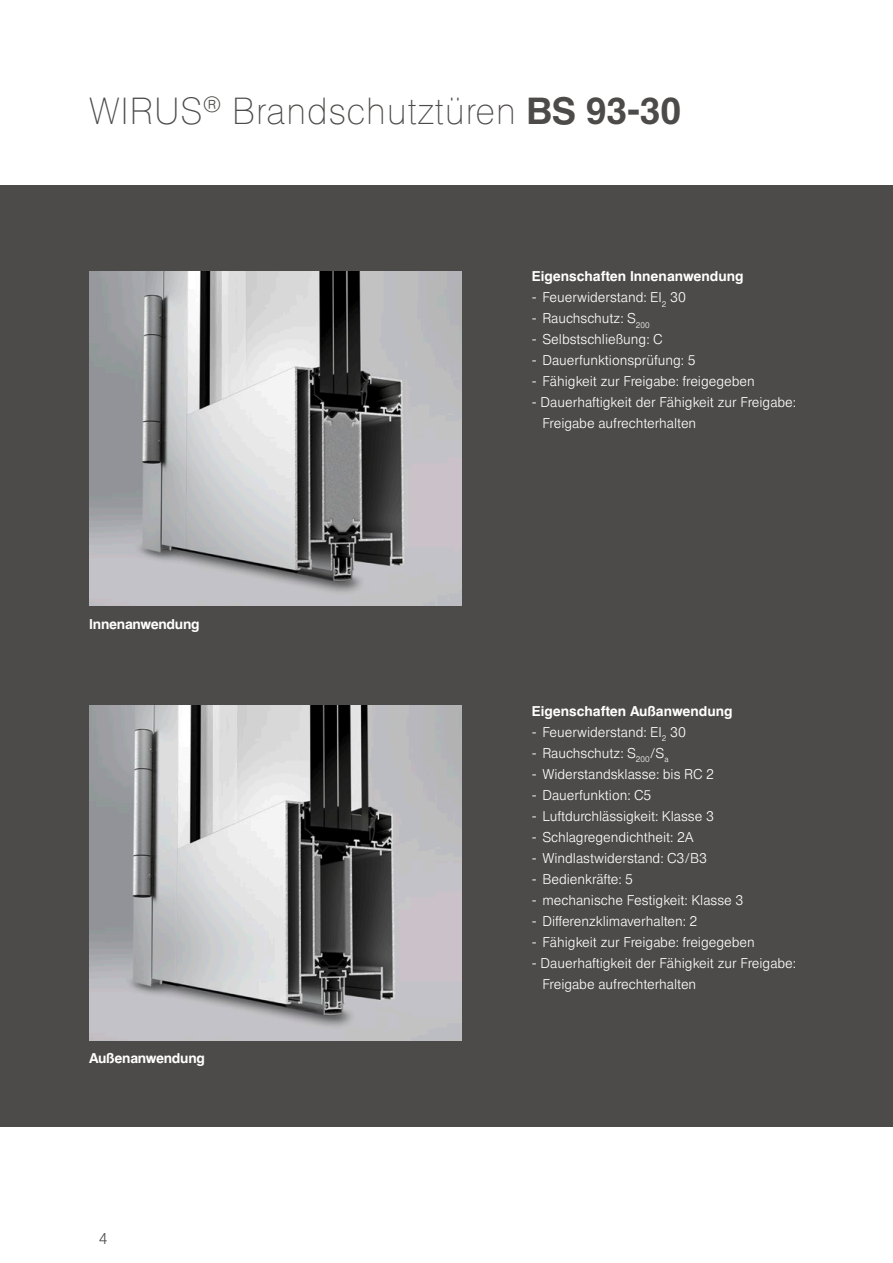
<style>
.page{position:relative;width:893px;height:1263px;background:#fff}
.page>*{position:absolute;margin:0;border:0;box-sizing:border-box;transform-origin:0 0}
.t1{font:36px "Europa Gro SBOP X Lig";color:#4d4b49}
.t2{font:300 15px "Europa Gro SBOP";color:#4d4b49}
.t3{font:300 13.5px/21px "Europa Gro SBOP";color:#fff}
.t4{font:500 13.5px "Europa Gro SBOP";color:#fff}
.t5{font:500 13.5px "Europa Gro SBOP";letter-spacing:-.02em;color:#fff}
.s1{font-family:"Europa Gro SBOP";font-weight:500}
</style>
<div class="page">
<div style="left:0;top:185px;width:893px;height:942px;background:#4d4b49"></div>
<img style="left:89px;top:271px;width:372px;height:335px">
<img style="left:89px;top:706px;width:372px;height:334px">
<h1 class="t1" style="left:89px;top:91px;width:593px">WIRUS<sup>®</sup> Brandschutztüren <span class="s1">BS 93-30</span></h1>
<p class="t5" style="left:89px;top:615px;width:112px">Innenanwendung</p>
<p class="t5" style="left:89px;top:1050px;width:117px">Außenanwendung</p>
<p class="t2" style="left:99px;top:1230px;width:10px">4</p>
<p class="t4" style="left:532px;top:268px;width:213px">Eigenschaften Innenanwendung</p>
<p class="t3" style="left:532px;top:287px;width:156px">- Feuerwiderstand: EI<sub>2</sub> 30</p>
<p class="t3" style="left:532px;top:308px;width:119px">- Rauchschutz: S<sub>200</sub></p>
<p class="t3" style="left:532px;top:329px;width:132px">- Selbstschließung: C</p>
<p class="t3" style="left:532px;top:350px;width:165px">- Dauerfunktionsprüfung: 5</p>
<p class="t3" style="left:532px;top:371px;width:224px">- Fähigkeit zur Freigabe: freigegeben</p>
<p class="t3" style="left:542px;top:392px;width:255px;text-indent:-11px">- Dauerhaftigkeit der Fähigkeit zur Freigabe:<br>Freigabe aufrechterhalten</p>
<p class="t4" style="left:532px;top:703px;width:202px">Eigenschaften Außanwendung</p>
<p class="t3" style="left:532px;top:721px;width:156px">- Feuerwiderstand: EI<sub>2</sub> 30</p>
<p class="t3" style="left:532px;top:742px;width:138px">- Rauchschutz: S<sub>200</sub>/S<sub>a</sub></p>
<p class="t3" style="left:532px;top:763px;width:184px">- Widerstandsklasse: bis RC 2</p>
<p class="t3" style="left:532px;top:784px;width:121px">- Dauerfunktion: C5</p>
<p class="t3" style="left:532px;top:805px;width:184px">- Luftdurchlässigkeit: Klasse 3</p>
<p class="t3" style="left:532px;top:826px;width:163px">- Schlagregendichtheit: 2A</p>
<p class="t3" style="left:532px;top:847px;width:177px">- Windlastwiderstand: C3/B3</p>
<p class="t3" style="left:532px;top:868px;width:103px">- Bedienkräfte: 5</p>
<p class="t3" style="left:532px;top:889px;width:213px">- mechanische Festigkeit: Klasse 3</p>
<p class="t3" style="left:532px;top:910px;width:167px">- Differenzklimaverhalten: 2</p>
<p class="t3" style="left:532px;top:931px;width:224px">- Fähigkeit zur Freigabe: freigegeben</p>
<p class="t3" style="left:542px;top:952px;width:255px;text-indent:-11px">- Dauerhaftigkeit der Fähigkeit zur Freigabe:<br>Freigabe aufrechterhalten</p>
</div>
